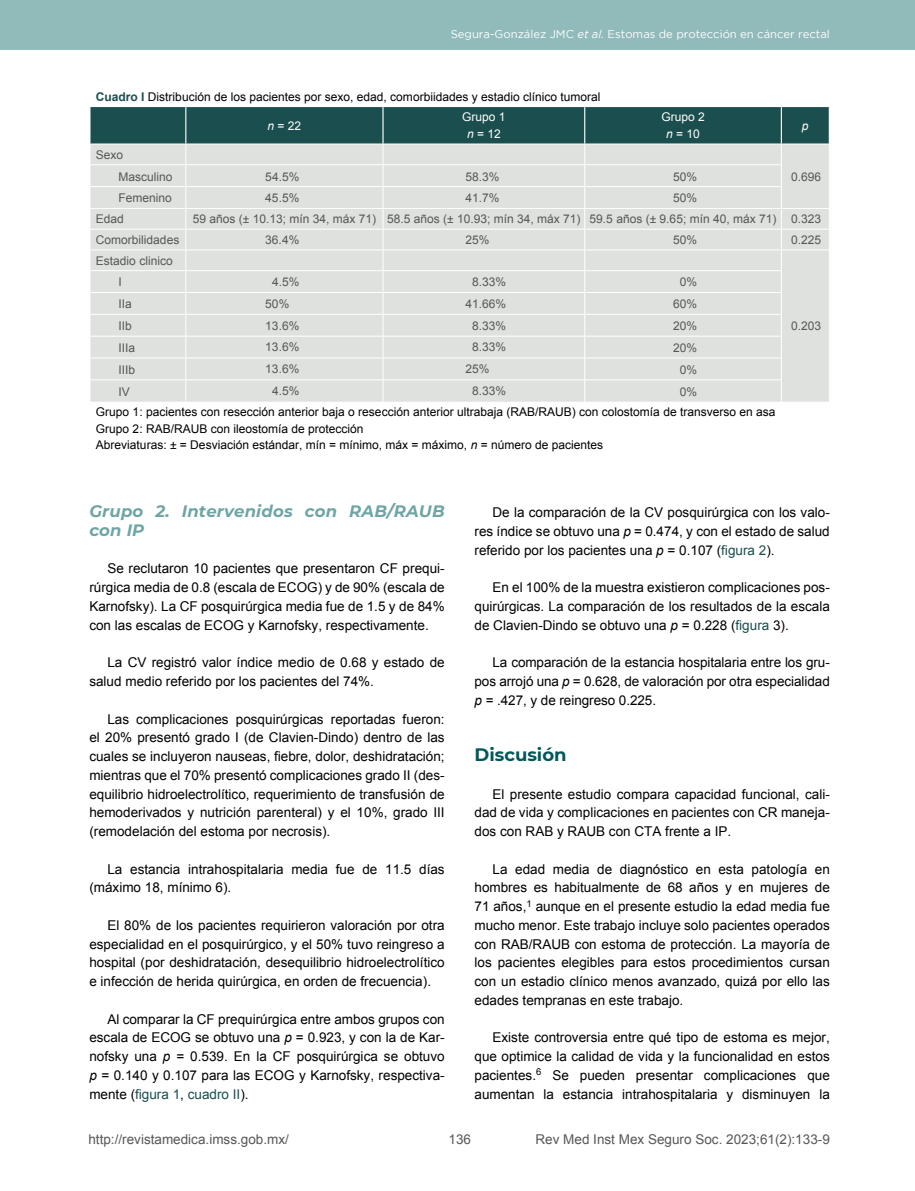
<style>
.page{position:relative;width:915px;height:1191px;background:#fff}
.page>*{position:absolute;margin:0;border:0;box-sizing:border-box;transform-origin:0 0}
.t1{font:700 18px "Montserrat";color:#01575a}
.t2{font:italic 700 16.5px/18.8px "Montserrat";letter-spacing:.01em;color:#6fa5a5}
.t3{font:13.5px/18.8px "Arial";color:#000;text-align:justify}
.t4{font:13.5px "Arial";color:#575756}
.t5{font:12px/16.5px "Arial";color:#000}
.t6{font:12px/21.8px "Arial";color:#575756}
.t7{font:12px/16.5px "Arial";color:#fff;text-align:center}
.t8{font:italic 12px "Arial";color:#fff}
.t9{font:11.25px "Gotham";color:#fff}
.s1{font-style:italic}
.s2{font-weight:700;color:#1b4e4e}
.s3{color:#1b4e4e}
</style>
<div class="page">
<div style="left:0;top:0;width:914px;height:50px;background:#91baba"></div>
<svg style="left:90px;top:106px;width:739px;height:296px;background:#c7d0cd"></svg>
<p class="t9" style="left:450px;top:28px;width:380px">Segura-González JMC <span class="s1">et al.</span> Estomas de protección en cáncer rectal</p>
<p class="t5" style="left:96px;top:88px;width:506px"><span class="s2">Cuadro I</span> Distribución de los pacientes por sexo, edad, comorbiidades y estadio clínico tumoral</p>
<p class="t7" style="left:267px;top:117px;width:35px"><span class="s1">n</span> = 22</p>
<p class="t7" style="left:462px;top:109px;width:45px">Grupo 1 <span class="s1">n</span> = 12</p>
<p class="t7" style="left:661px;top:109px;width:45px">Grupo 2 <span class="s1">n</span> = 10</p>
<p class="t8" style="left:801px;top:118px;width:8px">p</p>
<p class="t6" style="left:118px;top:144px;width:56px;text-indent:-22px">Sexo<br>Masculino</p>
<p class="t6" style="left:265px;top:166px;width:36px">54.5%</p>
<p class="t6" style="left:465px;top:166px;width:36px">58.3%</p>
<p class="t6" style="left:672px;top:166px;width:26px">50%</p>
<p class="t6" style="left:790px;top:166px;width:32px">0.696</p>
<p class="t6" style="left:118px;top:187px;width:55px">Femenino</p>
<p class="t6" style="left:265px;top:187px;width:36px">45.5%</p>
<p class="t6" style="left:465px;top:187px;width:36px">41.7%</p>
<p class="t6" style="left:672px;top:187px;width:26px">50%</p>
<p class="t6" style="left:96px;top:208px;width:30px">Edad</p>
<p class="t6" style="left:193px;top:208px;width:629px">59 años (± 10.13; mín 34, máx 71) 58.5 años (± 10.93; mín 34, máx 71) 59.5 años (± 9.65; mín 40, máx 71) 0.323</p>
<p class="t6" style="left:96px;top:229px;width:85px">Comorbilidades</p>
<p class="t6" style="left:265px;top:229px;width:36px">36.4%</p>
<p class="t6" style="left:465px;top:229px;width:26px">25%</p>
<p class="t6" style="left:672px;top:229px;width:26px">50%</p>
<p class="t6" style="left:790px;top:229px;width:32px">0.225</p>
<p class="t6" style="left:96px;top:250px;width:78px">Estadio clinico</p>
<p class="t6" style="left:118px;top:271px;width:5px">I</p>
<p class="t6" style="left:272px;top:271px;width:29px">4.5%</p>
<p class="t6" style="left:472px;top:271px;width:36px">8.33%</p>
<p class="t6" style="left:679px;top:271px;width:19px">0%</p>
<p class="t6" style="left:118px;top:293px;width:15px">IIa</p>
<p class="t6" style="left:265px;top:293px;width:26px">50%</p>
<p class="t6" style="left:465px;top:293px;width:42px">41.66%</p>
<p class="t6" style="left:672px;top:293px;width:26px">60%</p>
<p class="t6" style="left:118px;top:315px;width:15px">IIb</p>
<p class="t6" style="left:265px;top:315px;width:36px">13.6%</p>
<p class="t6" style="left:472px;top:315px;width:36px">8.33%</p>
<p class="t6" style="left:672px;top:315px;width:26px">20%</p>
<p class="t6" style="left:118px;top:337px;width:18px">IIIa</p>
<p class="t6" style="left:265px;top:336px;width:36px">13.6%</p>
<p class="t6" style="left:472px;top:336px;width:36px">8.33%</p>
<p class="t6" style="left:672px;top:337px;width:26px">20%</p>
<p class="t6" style="left:118px;top:359px;width:18px">IIIb</p>
<p class="t6" style="left:265px;top:358px;width:36px">13.6%</p>
<p class="t6" style="left:465px;top:358px;width:26px">25%</p>
<p class="t6" style="left:679px;top:359px;width:19px">0%</p>
<p class="t6" style="left:118px;top:381px;width:13px">IV</p>
<p class="t6" style="left:272px;top:380px;width:29px">4.5%</p>
<p class="t6" style="left:472px;top:380px;width:36px">8.33%</p>
<p class="t6" style="left:679px;top:381px;width:19px">0%</p>
<p class="t5" style="left:96px;top:404px;width:680px">Grupo 1: pacientes con resección anterior baja o resección anterior ultrabaja (RAB/RAUB) con colostomía de transverso en asa<br>Grupo 2: RAB/RAUB con ileostomía de protección<br>Abreviaturas: ± = Desviación estándar, mín = mínimo, máx = máximo, <span class="s1">n</span> = número de pacientes</p>
<p class="t6" style="left:790px;top:315px;width:32px">0.203</p>
<p class="t2" style="left:89px;top:501px;width:357px">Grupo 2. Intervenidos con RAB/RAUB con IP</p>
<p class="t3" style="left:89px;top:559px;width:357px;text-indent:18px">Se reclutaron 10 pacientes que presentaron CF prequi&shy;rúrgica media de 0.8 (escala de ECOG) y de 90% (escala de Karnofsky). La CF posquirúrgica media fue de 1.5 y de 84% con las escalas de ECOG y Karnofsky, respectivamente.</p>
<p class="t3" style="left:89px;top:653px;width:357px;text-indent:18px">La CV registró valor índice medio de 0.68 y estado de salud medio referido por los pacientes del 74%.</p>
<p class="t3" style="left:89px;top:709px;width:357px;text-indent:18px">Las complicaciones posquirúrgicas reportadas fueron: el 20% presentó grado I (de Clavien-Dindo) dentro de las cuales se incluyeron nauseas, fiebre, dolor, deshidratación; mientras que el 70% presentó complicaciones grado II (des&shy;equilibrio hidroelectrolítico, requerimiento de transfusión de hemoderivados y nutrición parenteral) y el 10%, grado III (remodelación del estoma por necrosis).</p>
<p class="t3" style="left:89px;top:859px;width:357px;text-indent:18px">La estancia intrahospitalaria media fue de 11.5 días (máximo 18, mínimo 6).</p>
<p class="t3" style="left:89px;top:916px;width:357px;text-indent:18px">El 80% de los pacientes requirieron valoración por otra especialidad en el posquirúrgico, y el 50% tuvo reingreso a hospital (por deshidratación, desequilibrio hidroelectrolítico e infección de herida quirúrgica, en orden de frecuencia).</p>
<p class="t3" style="left:89px;top:1009px;width:357px;text-indent:18px">Al comparar la CF prequirúrgica entre ambos grupos con escala de ECOG se obtuvo una <span class="s1">p</span> = 0.923, y con la de Kar&shy;nofsky una <span class="s1">p</span> = 0.539. En la CF posquirúrgica se obtuvo <span class="s1">p</span> = 0.140 y 0.107 para las ECOG y Karnofsky, respectiva&shy;mente (<span class="s3">figura 1</span>, <span class="s3">cuadro II</span>).</p>
<p class="t3" style="left:474px;top:503px;width:357px;text-indent:18px">De la comparación de la CV posquirúrgica con los valo&shy;res índice se obtuvo una <span class="s1">p</span> = 0.474, y con el estado de salud referido por los pacientes una <span class="s1">p</span> = 0.107 (<span class="s3">figura 2</span>).</p>
<p class="t3" style="left:474px;top:578px;width:357px;text-indent:18px">En el 100% de la muestra existieron complicaciones pos&shy;quirúrgicas. La comparación de los resultados de la escala de Clavien-Dindo se obtuvo una <span class="s1">p</span> = 0.228 (<span class="s3">figura</span> 3).</p>
<p class="t3" style="left:474px;top:653px;width:356px;text-indent:18px">La comparación de la estancia hospitalaria entre los gru&shy;pos arrojó una <span class="s1">p</span> = 0.628, de valoración por otra especialidad <span class="s1">p</span> = .427, y de reingreso 0.225.</p>
<h1 class="t1" style="left:474px;top:741px;width:94px">Discusión</h1>
<p class="t3" style="left:474px;top:784px;width:357px;text-indent:18px">El presente estudio compara capacidad funcional, cali&shy;dad de vida y complicaciones en pacientes con CR maneja&shy;dos con RAB y RAUB con CTA frente a IP.</p>
<p class="t3" style="left:474px;top:859px;width:357px;text-indent:18px">La edad media de diagnóstico en esta patología en hombres es habitualmente de 68 años y en mujeres de 71 años,<sup>1</sup> aunque en el presente estudio la edad media fue mucho menor. Este trabajo incluye solo pacientes operados con RAB/RAUB con estoma de protección. La mayoría de los pacientes elegibles para estos procedimientos cursan con un estadio clínico menos avanzado, quizá por ello las edades tempranas en este trabajo.</p>
<p class="t3" style="left:474px;top:1028px;width:357px;text-indent:18px">Existe controversia entre qué tipo de estoma es mejor, que optimice la calidad de vida y la funcionalidad en estos pacientes.<sup>6</sup> Se pueden presentar complicaciones que aumentan la estancia intrahospitalaria y disminuyen la</p>
<p class="t4" style="left:88px;top:1130px;width:202px">http://revistamedica.imss.gob.mx/</p>
<p class="t4" style="left:535px;top:1130px;width:296px">Rev Med Inst Mex Seguro Soc. 2023;61(2):133-9</p>
<p class="t4" style="left:448px;top:1130px;width:24px">136</p>
</div>
